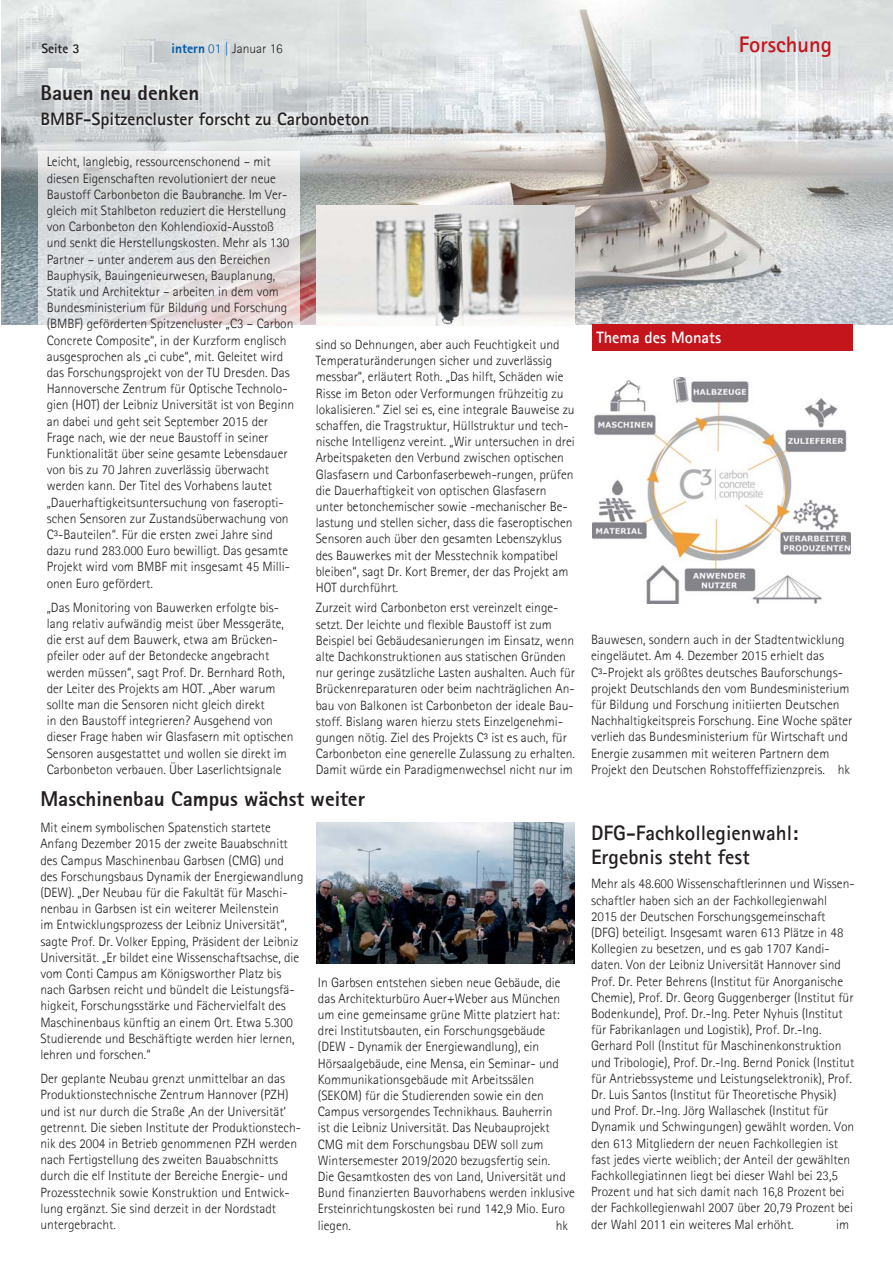
<style>
.page{position:relative;width:893px;height:1263px;background:#fff}
.page>*{position:absolute;margin:0;border:0;box-sizing:border-box;transform-origin:0 0}
.t1{font:700 22.5px "Agfa Rotis Sans Serif";color:#c4151c}
.t2{font:800 21px "Agfa Rotis Sans Serif";color:#231f20}
.t3{font:700 21px/24px "Agfa Rotis Sans Serif";color:#231f20}
.t4{font:700 18px "Agfa Rotis Sans Serif";color:#231f20}
.t5{font:700 16.5px "Agfa Rotis Sans Serif";color:#fff}
.t6{font:300 13.5px/16.2px "Agfa Rotis Sans Serif";color:#231f20}
.t7{font:700 13.5px "Agfa Rotis Sans Serif";color:#231f20}
.s1{font-weight:800;color:#005aaa}
.s2{color:#005aaa}
</style>
<div class="page">
<img style="left:1px;top:0;width:892px;height:325px">
<img style="left:38px;top:152px;width:262px;height:173px">
<img style="left:38px;top:81px;width:334px;height:52px">
<img style="left:317px;top:823px;width:257px;height:141px">
<img style="left:316px;top:205px;width:258px;height:120px">
<img style="left:592px;top:377px;width:258px;height:226px">
<div style="left:592px;top:324px;width:260px;height:27px;background:#c4151c"></div>
<p class="t7" style="left:41px;top:40px;width:40px">Seite 3</p>
<p class="t6" style="left:171px;top:40px;width:113px"><span class="s1">intern</span> <span class="s2">01 |</span> Januar 16</p>
<h1 class="t1" style="left:739px;top:30px;width:95px">Forschung</h1>
<h2 class="t2" style="left:40px;top:79px;width:161px">Bauen neu denken</h2>
<h3 class="t4" style="left:40px;top:108px;width:330px">BMBF-Spitzencluster forscht zu Carbonbeton</h3>
<p class="t6" style="left:47px;top:154px;width:249px">Leicht, langlebig, ressourcenschonend – mit diesen Eigenschaften revolutioniert der neue Baustoff Carbonbeton die Baubranche. Im Ver&shy;gleich mit Stahlbeton reduziert die Herstellung von Carbonbeton den Kohlendioxid-Ausstoß und senkt die Herstellungskosten. Mehr als 130<br>Partner – unter anderem aus den Bereichen Bauphysik, Bauingenieurwesen, Bauplanung, Statik und Architektur – arbeiten in dem vom Bundesministerium für Bildung und Forschung (BMBF) geförderten Spitzencluster „C3 – Carbon Concrete Composite“, in der Kurzform englisch ausgesprochen als „ci cube“, mit. Geleitet wird das Forschungsprojekt von der TU Dresden. Das Hannoversche Zentrum für Optische Technolo&shy;gien (HOT) der Leibniz Universität ist von Beginn an dabei und geht seit September 2015 der Frage nach, wie der neue Baustoff in seiner Funktionalität über seine gesamte Lebensdauer von bis zu 70 Jahren zuverlässig überwacht werden kann. Der Titel des Vorhabens lautet „Dauerhaftigkeitsuntersuchung von faseropti&shy;schen Sensoren zur Zustandsüberwachung von C³-Bauteilen“. Für die ersten zwei Jahre sind dazu rund 283.000 Euro bewilligt. Das gesamte Projekt wird vom BMBF mit insgesamt 45 Milli&shy;onen Euro gefördert.</p>
<p class="t6" style="left:47px;top:599px;width:248px">„Das Monitoring von Bauwerken erfolgte bis&shy;lang relativ aufwändig meist über Messgeräte, die erst auf dem Bauwerk, etwa am Brücken&shy;pfeiler oder auf der Betondecke angebracht werden müssen“, sagt Prof. Dr. Bernhard Roth, der Leiter des Projekts am HOT. „Aber warum sollte man die Sensoren nicht gleich direkt<br>in den Baustoff integrieren? Ausgehend von dieser Frage haben wir Glasfasern mit optischen Sensoren ausgestattet und wollen sie direkt im Carbonbeton verbauen. Über Laserlichtsignale</p>
<p class="t6" style="left:316px;top:336px;width:261px">sind so Dehnungen, aber auch Feuchtigkeit und Temperaturänderungen sicher und zuverlässig messbar“, erläutert Roth. „Das hilft, Schäden wie Risse im Beton oder Verformungen frühzeitig zu lokalisieren.“ Ziel sei es, eine integrale Bauweise zu schaffen, die Tragstruktur, Hüllstruktur und tech&shy;nische Intelligenz vereint. „Wir untersuchen in drei Arbeitspaketen den Verbund zwischen optischen Glasfasern und Carbonfaserbeweh-rungen, prüfen die Dauerhaftigkeit von optischen Glasfasern unter betonchemischer sowie -mechanischer Be&shy;lastung und stellen sicher, dass die faseroptischen Sensoren auch über den gesamten Lebenszyklus des Bauwerkes mit der Messtechnik kompatibel bleiben“, sagt Dr. Kort Bremer, der das Projekt am HOT durchführt.</p>
<p class="t6" style="left:316px;top:600px;width:261px">Zurzeit wird Carbonbeton erst vereinzelt einge&shy;setzt. Der leichte und flexible Baustoff ist zum Beispiel bei Gebäudesanierungen im Einsatz, wenn alte Dachkonstruktionen aus statischen Gründen nur geringe zusätzliche Lasten aushalten. Auch für Brückenreparaturen oder beim nachträglichen An&shy;bau von Balkonen ist Carbonbeton der ideale Bau&shy;stoff. Bislang waren hierzu stets Einzelgenehmi&shy;gungen nötig. Ziel des Projekts C³ ist es auch, für Carbonbeton eine generelle Zulassung zu erhalten.<br>Damit würde ein Paradigmenwechsel nicht nur im</p>
<h2 class="t2" style="left:40px;top:785px;width:326px">Maschinenbau Campus wächst weiter</h2>
<p class="t6" style="left:40px;top:819px;width:265px">Mit einem symbolischen Spatenstich startete Anfang Dezember 2015 der zweite Bauabschnitt des Campus Maschinenbau Garbsen (CMG) und des Forschungsbaus Dynamik der Energiewandlung (DEW). „Der Neubau für die Fakultät für Maschi&shy;nenbau in Garbsen ist ein weiterer Meilenstein<br>im Entwicklungsprozess der Leibniz Universität“, sagte Prof. Dr. Volker Epping, Präsident der Leibniz Universität. „Er bildet eine Wissenschaftsachse, die vom Conti Campus am Königsworther Platz bis nach Garbsen reicht und bündelt die Leistungsfä&shy;higkeit, Forschungsstärke und Fächervielfalt des Maschinenbaus künftig an einem Ort. Etwa 5.300<br>Studierende und Beschäftigte werden hier lernen, lehren und forschen.“</p>
<p class="t6" style="left:40px;top:1071px;width:262px">Der geplante Neubau grenzt unmittelbar an das Produktionstechnische Zentrum Hannover (PZH) und ist nur durch die Straße ‚An der Universität‘ getrennt. Die sieben Institute der Produktionstech&shy;nik des 2004 in Betrieb genommenen PZH werden nach Fertigstellung des zweiten Bauabschnitts durch die elf Institute der Bereiche Energie- und Prozesstechnik sowie Konstruktion und Entwick&shy;lung ergänzt. Sie sind derzeit in der Nordstadt untergebracht.</p>
<p class="t6" style="left:318px;top:974px;width:258px">In Garbsen entstehen sieben neue Gebäude, die das Architekturbüro Auer+Weber aus München um eine gemeinsame grüne Mitte platziert hat: drei Institutsbauten, ein Forschungsgebäude (DEW - Dynamik der Energiewandlung), ein Hörsaalgebäude, eine Mensa, ein Seminar- und Kommunikationsgebäude mit Arbeitssälen (SEKOM) für die Studierenden sowie ein den Campus versorgendes Technikhaus. Bauherrin<br>ist die Leibniz Universität. Das Neubauprojekt CMG mit dem Forschungsbau DEW soll zum Wintersemester 2019/2020 bezugsfertig sein.<br>Die Gesamtkosten des von Land, Universität und Bund finanzierten Bauvorhabens werden inklusive Ersteinrichtungskosten bei rund 142,9 Mio. Euro liegen.</p>
<p class="t6" style="left:556px;top:1217px;width:14px">hk</p>
<p class="t5" style="left:596px;top:327px;width:126px">Thema des Monats</p>
<p class="t6" style="left:591px;top:631px;width:263px">Bauwesen, sondern auch in der Stadtentwicklung eingeläutet. Am 4. Dezember 2015 erhielt das C³-Projekt als größtes deutsches Bauforschungs&shy;projekt Deutschlands den vom Bundesministerium für Bildung und Forschung initiierten Deutschen Nachhaltigkeitspreis Forschung. Eine Woche später verlieh das Bundesministerium für Wirtschaft und Energie zusammen mit weiteren Partnern dem Projekt den Deutschen Rohstoffeffizienzpreis. hk</p>
<h2 class="t3" style="left:591px;top:820px;width:209px">DFG-Fachkollegienwahl:<br>Ergebnis steht fest</h2>
<p class="t6" style="left:591px;top:876px;width:265px">Mehr als 48.600 Wissenschaftlerinnen und Wissen&shy;schaftler haben sich an der Fachkollegienwahl 2015 der Deutschen Forschungsgemeinschaft (DFG) beteiligt. Insgesamt waren 613 Plätze in 48<br>Kollegien zu besetzen, und es gab 1707 Kandi&shy;daten. Von der Leibniz Universität Hannover sind Prof. Dr. Peter Behrens (Institut für Anorganische Chemie), Prof. Dr. Georg Guggenberger (Institut für Bodenkunde), Prof. Dr.-Ing. Peter Nyhuis (Institut für Fabrikanlagen und Logistik), Prof. Dr.-Ing.<br>Gerhard Poll (Institut für Maschinenkonstruktion und Tribologie), Prof. Dr.-Ing. Bernd Ponick (Institut für Antriebssysteme und Leistungselektronik), Prof.<br>Dr. Luis Santos (Institut für Theoretische Physik) und Prof. Dr.-Ing. Jörg Wallaschek (Institut für Dynamik und Schwingungen) gewählt worden. Von den 613 Mitgliedern der neuen Fachkollegien ist fast jedes vierte weiblich; der Anteil der gewählten Fachkollegiatinnen liegt bei dieser Wahl bei 23,5<br>Prozent und hat sich damit nach 16,8 Prozent bei der Fachkollegienwahl 2007 über 20,79 Prozent bei der Wahl 2011 ein weiteres Mal erhöht.</p>
<p class="t6" style="left:836px;top:1216px;width:15px">im</p>
</div>
